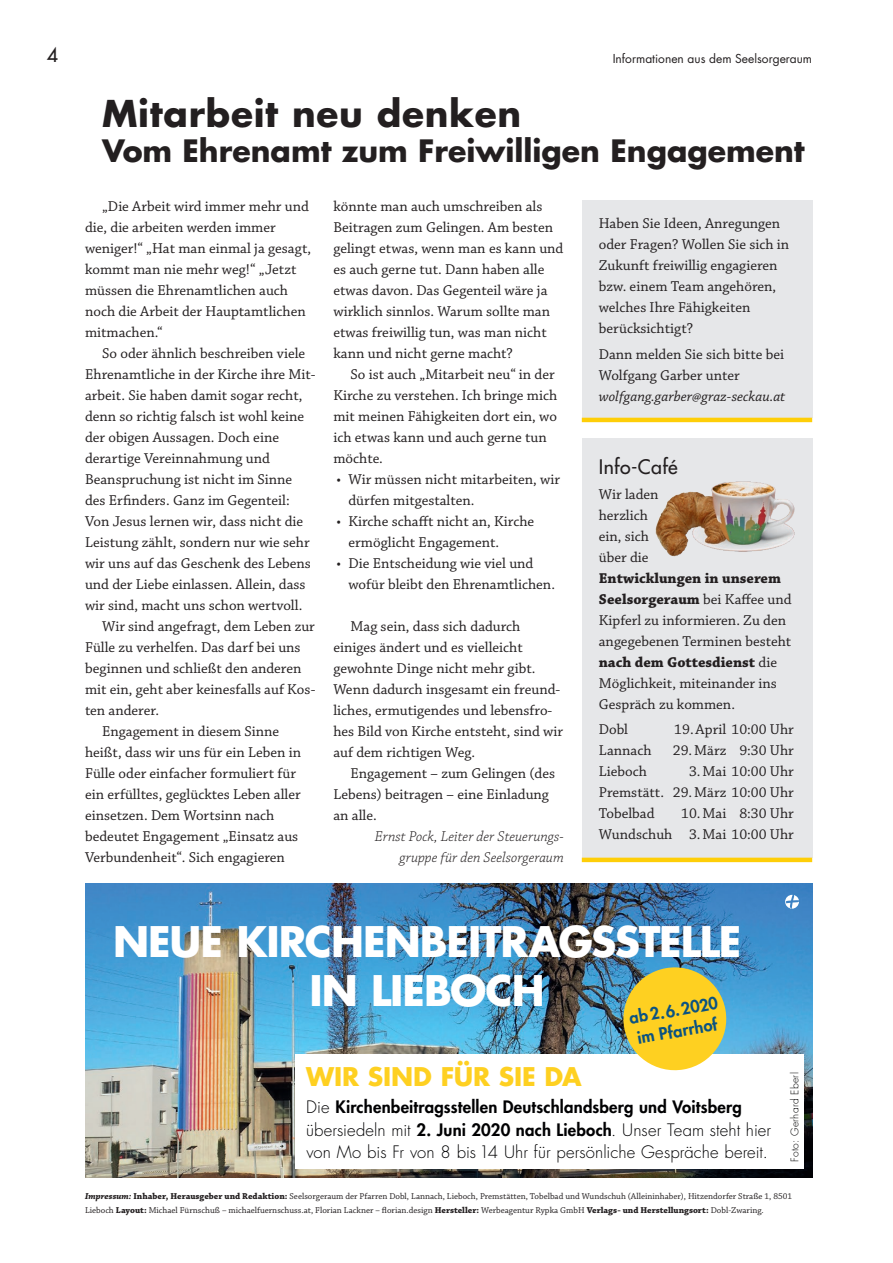
<style>
.page{position:relative;width:893px;height:1263px;background:#fff}
.page>*{position:absolute;margin:0;border:0;box-sizing:border-box;transform-origin:0 0}
.t1{font:700 40.95px/49.2px "Futura Std";letter-spacing:-.025em;color:#fff;text-align:center}
.t2{font:700 36px "Futura Std";letter-spacing:.02em;color:#231f20}
.t3{font:700 30px "Futura Std";color:#231f20}
.t4{font:700 25.05px "Futura Std";letter-spacing:-.005em;color:#fed021}
.t5{font:500 19.5px "Futura Std";letter-spacing:.02em;color:#231f20}
.t6{font:300 16.65px/22.2px "Futura Std";color:#000002}
.t7{font:800 16.35px/21px "Futura Std";color:#0b5382}
.t8{font:15px/21px "Chaparral Pro";color:#231f20}
.t9{font:italic 300 15px/21px "Chaparral Pro";color:#231f20;text-align:right}
.t10{font:italic 15px "Chaparral Pro";letter-spacing:.005em;color:#231f20}
.t11{font:12px "Futura Std";color:#231f20}
.t12{font:300 10.35px "Futura Std";letter-spacing:.035em;color:#000002}
.t13{font:9px/13.5px "Chaparral Pro";color:#231f20}
.s1{font-weight:700}
.s2{font-weight:800}
.s3{font-weight:700;font-style:italic}
</style>
<div class="page">
<div style="left:582px;top:200px;width:230px;height:218px;background:#e6e7e9"></div>
<hr style="left:582px;top:418px;width:230px;height:4px;background:#fece08">
<div style="left:582px;top:439px;width:230px;height:419px;background:#e6e7e9"></div>
<hr style="left:582px;top:858px;width:230px;height:4px;background:#fece08">
<img style="left:655px;top:481px;width:140px;height:75px">
<img style="left:85px;top:883px;width:727px;height:294px">
<svg style="left:785px;top:895px;width:14px;height:14px"></svg>
<div style="left:295px;top:1054px;width:509px;height:115px;background:#fff"></div>
<svg style="left:619px;top:963px;width:111px;height:108px;background:#d5c556"></svg>
<h3 class="t5" style="left:47px;top:43px;width:13px">4</h3>
<p class="t11" style="left:613px;top:51px;width:201px">Informationen aus dem Seelsorgeraum</p>
<h2 class="t2" style="left:102px;top:90px;width:421px">Mitarbeit neu denken</h2>
<h3 class="t3" style="left:102px;top:130px;width:704px">Vom Ehrenamt zum Freiwilligen Engagement</h3>
<p class="t8" style="left:85px;top:196px;width:228px;text-indent:17px">„Die Arbeit wird immer mehr und die, die arbeiten werden immer weniger!“ „Hat man einmal ja gesagt, kommt man nie mehr weg!“ „Jetzt müssen die Ehrenamtlichen auch noch die Arbeit der Hauptamtlichen mitmachen.“</p>
<p class="t8" style="left:102px;top:343px;width:205px">So oder ähnlich beschreiben viele</p>
<p class="t8" style="left:85px;top:364px;width:232px">Ehrenamtliche in der Kirche ihre Mit-</p>
<p class="t8" style="left:85px;top:385px;width:219px">arbeit. Sie haben damit sogar recht,</p>
<p class="t8" style="left:85px;top:406px;width:221px">denn so richtig falsch ist wohl keine</p>
<p class="t8" style="left:85px;top:427px;width:195px">der obigen Aussagen. Doch eine</p>
<p class="t8" style="left:85px;top:448px;width:186px">derartige Vereinnahmung und</p>
<p class="t8" style="left:85px;top:469px;width:209px">Beanspruchung ist nicht im Sinne</p>
<p class="t8" style="left:85px;top:490px;width:206px">des Erfinders. Ganz im Gegenteil:</p>
<p class="t8" style="left:85px;top:511px;width:220px">Von Jesus lernen wir, dass nicht die</p>
<p class="t8" style="left:85px;top:532px;width:226px">Leistung zählt, sondern nur wie sehr</p>
<p class="t8" style="left:85px;top:553px;width:227px">wir uns auf das Geschenk des Lebens</p>
<p class="t8" style="left:85px;top:574px;width:222px">und der Liebe einlassen. Allein, dass</p>
<p class="t8" style="left:85px;top:595px;width:219px">wir sind, macht uns schon wertvoll.</p>
<p class="t8" style="left:102px;top:616px;width:214px">Wir sind angefragt, dem Leben zur</p>
<p class="t8" style="left:85px;top:637px;width:217px">Fülle zu verhelfen. Das darf bei uns</p>
<p class="t8" style="left:85px;top:658px;width:218px">beginnen und schließt den anderen</p>
<p class="t8" style="left:85px;top:679px;width:232px">mit ein, geht aber keinesfalls auf Kos-</p>
<p class="t8" style="left:85px;top:700px;width:76px">ten anderer.</p>
<p class="t8" style="left:102px;top:721px;width:179px">Engagement in diesem Sinne</p>
<p class="t8" style="left:85px;top:742px;width:218px">heißt, dass wir uns für ein Leben in</p>
<p class="t8" style="left:85px;top:763px;width:213px">Fülle oder einfacher formuliert für</p>
<p class="t8" style="left:85px;top:784px;width:217px">ein erfülltes, geglücktes Leben aller</p>
<p class="t8" style="left:85px;top:805px;width:191px">einsetzen. Dem Wortsinn nach</p>
<p class="t8" style="left:85px;top:826px;width:215px">bedeutet Engagement „Einsatz aus</p>
<p class="t8" style="left:85px;top:847px;width:201px">Verbundenheit“. Sich engagieren</p>
<p class="t8" style="left:333px;top:196px;width:232px">könnte man auch umschreiben als Beitragen zum Gelingen. Am besten gelingt etwas, wenn man es kann und es auch gerne tut. Dann haben alle etwas davon. Das Gegenteil wäre ja wirklich sinnlos. Warum sollte man etwas freiwillig tun, was man nicht kann und nicht gerne macht?</p>
<p class="t8" style="left:333px;top:364px;width:225px;text-indent:17px">So ist auch „Mitarbeit neu“ in der<br>Kirche zu verstehen. Ich bringe mich mit meinen Fähigkeiten dort ein, wo ich etwas kann und auch gerne tun möchte.</p>
<p class="t8" style="left:348px;top:469px;width:213px;text-indent:-12px">• Wir müssen nicht mitarbeiten, wir dürfen mitgestalten.</p>
<p class="t8" style="left:348px;top:511px;width:187px;text-indent:-12px">• Kirche schafft nicht an, Kirche ermöglicht Engagement.</p>
<p class="t8" style="left:348px;top:553px;width:208px;text-indent:-12px">• Die Entscheidung wie viel und wofür bleibt den Ehrenamtlichen.</p>
<p class="t8" style="left:333px;top:616px;width:231px;text-indent:17px">Mag sein, dass sich dadurch einiges ändert und es vielleicht gewohnte Dinge nicht mehr gibt.<br>Wenn dadurch insgesamt ein freund&shy;liches, ermutigendes und lebensfro&shy;hes Bild von Kirche entsteht, sind wir auf dem richtigen Weg.</p>
<p class="t8" style="left:333px;top:763px;width:223px;text-indent:17px">Engagement – zum Gelingen (des<br>Lebens) beitragen – eine Einladung an alle.</p>
<p class="t9" style="left:375px;top:826px;width:190px">Ernst Pock, Leiter der Steuerungs&shy;gruppe für den Seelsorgeraum</p>
<p class="t8" style="left:599px;top:214px;width:192px">Haben Sie Ideen, Anregungen oder Fragen? Wollen Sie sich in<br>Zukunft freiwillig engagieren bzw. einem Team angehören, welches Ihre Fähigkeiten berücksichtigt?</p>
<p class="t8" style="left:599px;top:344px;width:187px">Dann melden Sie sich bitte bei<br>Wolfgang Garber unter</p>
<p class="t10" style="left:599px;top:388px;width:188px">wolfgang.garber@graz-seckau.at</p>
<h3 class="t5" style="left:599px;top:454px;width:80px">Info-Café</h3>
<p class="t8" style="left:599px;top:484px;width:61px">Wir laden herzlich ein, sich über die</p>
<p class="t8" style="left:599px;top:568px;width:194px"><span class="s1">Entwicklungen in unserem<br>Seelsorgeraum</span> bei Kaffee und<br>Kipferl zu informieren. Zu den angegebenen Terminen besteht <span class="s1">nach dem Gottesdienst</span> die<br>Möglichkeit, miteinander ins<br>Gespräch zu kommen.</p>
<p class="t8" style="left:599px;top:719px;width:31px">Dobl</p>
<p class="t8" style="left:674px;top:719px;width:121px">19.April 10:00 Uhr</p>
<p class="t8" style="left:599px;top:740px;width:54px">Lannach</p>
<p class="t8" style="left:673px;top:740px;width:122px">29.März 9:30 Uhr</p>
<p class="t8" style="left:599px;top:761px;width:50px">Lieboch</p>
<p class="t8" style="left:599px;top:761px;width:196px;text-align:justify;text-indent:90px">3.Mai 10:00 Uhr Premstätt. 29.März 10:00 Uhr Tobelbad</p>
<p class="t8" style="left:599px;top:803px;width:196px;text-align:right">10.Mai 8:30 Uhr<br>Wundschuh 3.Mai 10:00 Uhr</p>
<h1 class="t1" style="left:113px;top:916px;width:630px">NEUE KIRCHENBEITRAGSSTELLE<br>IN LIEBOCH</h1>
<p class="t7" style="left:628px;top:1007px;width:91px;rotate:-10deg">ab 2.6.2020 im Pfarrhof</p>
<h3 class="t4" style="left:306px;top:1059px;width:277px">WIR SIND FÜR SIE DA</h3>
<p class="t6" style="left:306px;top:1097px;width:466px">Die <span class="s2">Kirchenbeitragsstellen Deutschlandsberg und Voitsberg </span>übersiedeln mit <span class="s2">2. Juni 2020 nach Lieboch</span>. Unser Team steht hier von Mo bis Fr von 8 bis 14 Uhr für persönliche Gespräche bereit.</p>
<p class="t12" style="left:789px;top:1162px;width:91px;rotate:-90deg">Foto: Gerhard Eberl</p>
<p class="t13" style="left:85px;top:1190px;width:709px"><span class="s3">Impressum:</span> <span class="s1">Inhaber, Herausgeber und Redaktion:</span> Seelsorgeraum der Pfarren Dobl, Lannach, Lieboch, Premstätten, Tobelbad und Wundschuh (Alleininhaber), Hitzendorfer Straße 1, 8501<br>Lieboch <span class="s1">Layout:</span> Michael Fürnschuß – michaelfuernschuss.at, Florian Lackner – florian.design <span class="s1">Hersteller:</span> Werbeagentur Rypka GmbH <span class="s1">Verlags- und Herstellungsort:</span> Dobl-Zwaring.</p>
</div>
